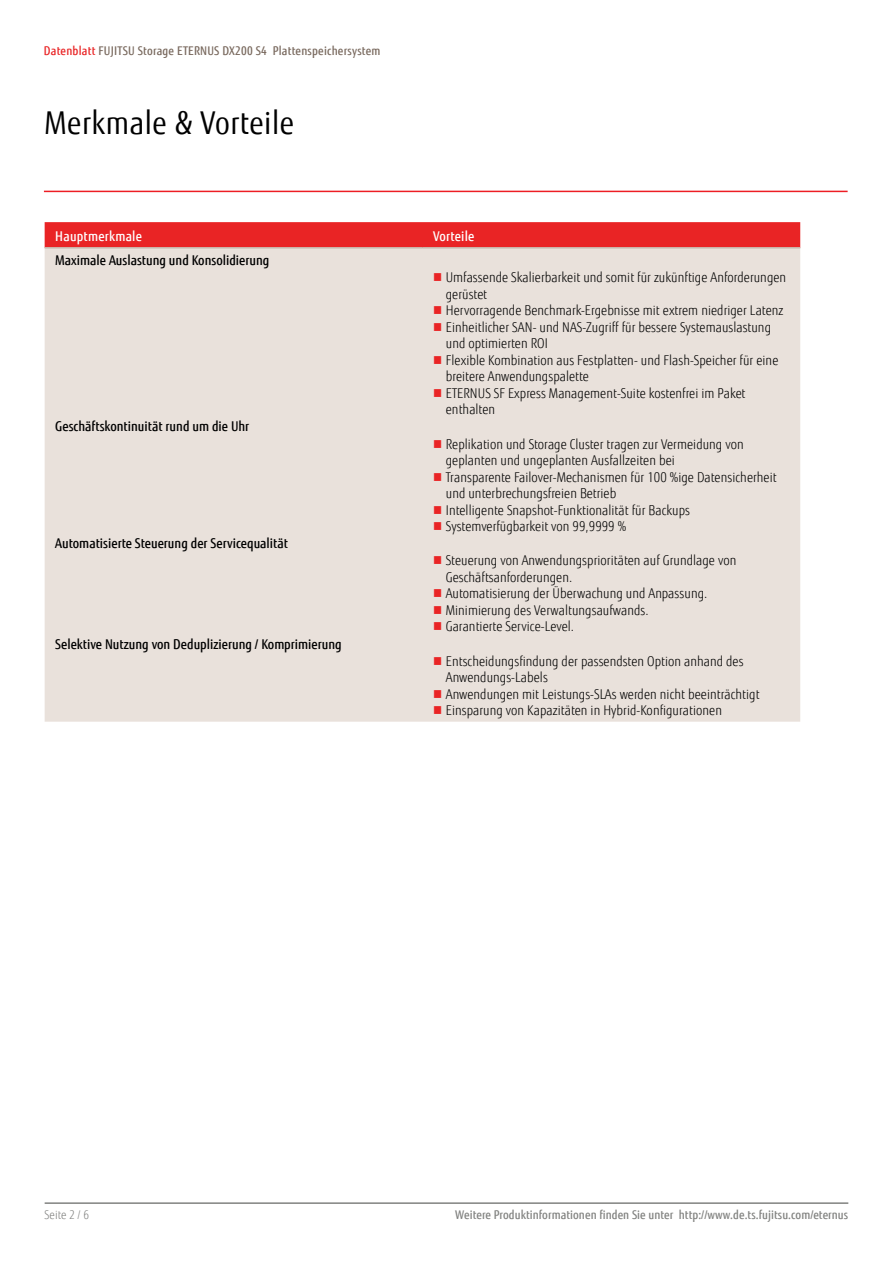
<style>
.page{position:relative;width:893px;height:1263px;background:#fff}
.page>*{position:absolute;margin:0;border:0;box-sizing:border-box;transform-origin:0 0}
.t1{font:31.5px "Fujitsu Sans";letter-spacing:.02em;color:#000;scale:.9 1}
.t2{font:300 13.5px/16.5px "Fujitsu Sans";letter-spacing:.005em;color:#000;scale:.9 1}
.t3{font:500 13.5px "Fujitsu Sans";color:#000;scale:.9 1}
.t4{font:500 13.5px "Fujitsu Sans";letter-spacing:.02em;color:#fff;scale:.9 1}
.t5{font:500 12px "Fujitsu Sans";letter-spacing:.005em;color:#818280;scale:.9 1}
.t6{font:500 12px "Fujitsu Sans";letter-spacing:.02em;color:#79695e;scale:.9 1}
.t7{font:300 12px "Fujitsu Sans";letter-spacing:.005em;color:#818280;scale:.9 1}
.s1{color:#e92425}
</style>
<div class="page">
<hr style="left:45px;top:1202px;width:803px;height:2px;background:#818280">
<div style="left:45px;top:222px;width:755px;height:25px;background:#e92425"></div>
<div style="left:45px;top:249px;width:755px;height:473px;background:#e9e1db"></div>
<hr style="left:45px;top:247px;width:377px;height:2px;background:#c9bbb0">
<hr style="left:422px;top:247px;width:378px;height:2px;background:#c9bbb0">
<hr style="left:44px;top:191px;width:804px;height:1px;background:#ed1d24">
<svg style="left:434px;top:273px;width:7px;height:8px"></svg>
<svg style="left:434px;top:306px;width:7px;height:8px"></svg>
<svg style="left:434px;top:323px;width:7px;height:8px"></svg>
<svg style="left:434px;top:356px;width:7px;height:8px"></svg>
<svg style="left:434px;top:389px;width:7px;height:8px"></svg>
<svg style="left:434px;top:440px;width:7px;height:7px"></svg>
<svg style="left:434px;top:473px;width:7px;height:7px"></svg>
<svg style="left:434px;top:506px;width:7px;height:7px"></svg>
<svg style="left:434px;top:522px;width:7px;height:8px"></svg>
<svg style="left:434px;top:556px;width:7px;height:8px"></svg>
<svg style="left:434px;top:589px;width:7px;height:8px"></svg>
<svg style="left:434px;top:606px;width:7px;height:8px"></svg>
<svg style="left:434px;top:622px;width:7px;height:8px"></svg>
<svg style="left:434px;top:657px;width:7px;height:8px"></svg>
<svg style="left:434px;top:690px;width:7px;height:8px"></svg>
<svg style="left:434px;top:706px;width:7px;height:8px"></svg>
<p class="t6" style="left:44px;top:44px;width:375px"><span class="s1">Datenblatt</span> FUJITSU Storage ETERNUS DX200 S4 Plattenspeichersystem</p>
<h1 class="t1" style="left:45px;top:104px;width:279px">Merkmale &amp; Vorteile</h1>
<p class="t4" style="left:55px;top:229px;width:98px">Hauptmerkmale</p>
<p class="t4" style="left:433px;top:229px;width:48px">Vorteile</p>
<p class="t3" style="left:55px;top:252px;width:240px">Maximale Auslastung und Konsolidierung</p>
<p class="t2" style="left:446px;top:269px;width:380px">Umfassende Skalierbarkeit und somit für zukünftige Anforderungen gerüstet<br>Hervorragende Benchmark-Ergebnisse mit extrem niedriger Latenz Einheitlicher SAN- und NAS-Zugriff für bessere Systemauslastung und optimierten ROI<br>Flexible Kombination aus Festplatten- und Flash-Speicher für eine breitere Anwendungspalette<br>ETERNUS SF Express Management-Suite kostenfrei im Paket enthalten</p>
<p class="t3" style="left:55px;top:419px;width:217px">Geschäftskontinuität rund um die Uhr</p>
<p class="t2" style="left:446px;top:436px;width:369px">Replikation und Storage Cluster tragen zur Vermeidung von geplanten und ungeplanten Ausfallzeiten bei<br>Transparente Failover-Mechanismen für 100 %ige Datensicherheit und unterbrechungsfreien Betrieb<br>Intelligente Snapshot-Funktionalität für Backups Systemverfügbarkeit von 99,9999 %</p>
<p class="t3" style="left:55px;top:535px;width:260px">Automatisierte Steuerung der Servicequalität</p>
<p class="t2" style="left:446px;top:552px;width:324px">Steuerung von Anwendungsprioritäten auf Grundlage von Geschäftsanforderungen.<br>Automatisierung der Überwachung und Anpassung.<br>Minimierung des Verwaltungsaufwands.<br>Garantierte Service-Level.</p>
<p class="t3" style="left:55px;top:636px;width:320px">Selektive Nutzung von Deduplizierung / Komprimierung</p>
<p class="t2" style="left:446px;top:653px;width:350px">Entscheidungsfindung der passendsten Option anhand des Anwendungs-Labels<br>Anwendungen mit Leistungs-SLAs werden nicht beeinträchtigt Einsparung von Kapazitäten in Hybrid-Konfigurationen</p>
<p class="t7" style="left:45px;top:1208px;width:51px">Seite 2 / 6</p>
<p class="t5" style="left:455px;top:1208px;width:438px">Weitere Produktinformationen finden Sie unter http://www.de.ts.fujitsu.com/eternus</p>
</div>
